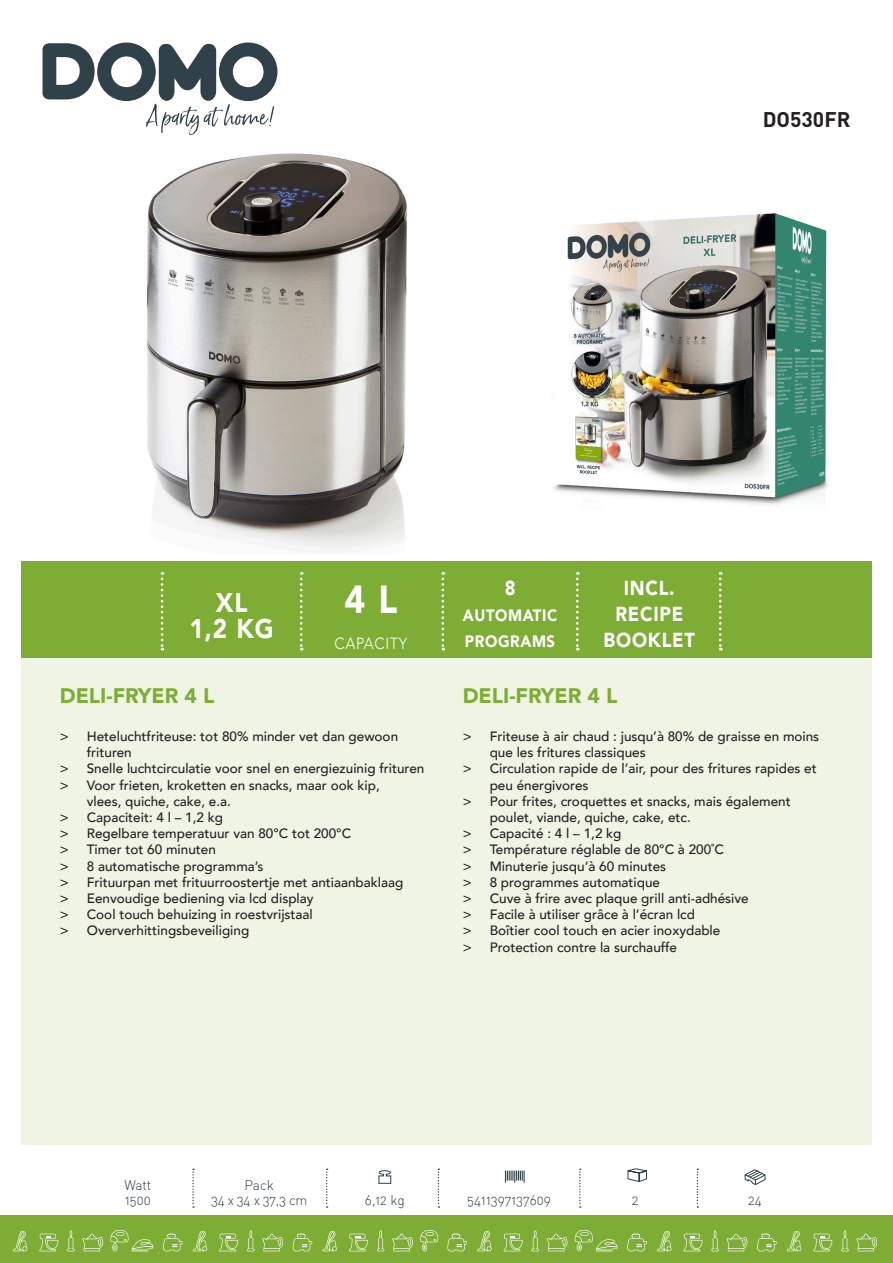
<style>
.page{position:relative;width:893px;height:1263px;background:#fff}
.page>*{position:absolute;margin:0;border:0;box-sizing:border-box;transform-origin:0 0}
.Product_leeg{font:900 39.15px "Avenir";color:#fff;scale:.9 1}
.Product_leeg-2{font:900 27px "Avenir";color:#fff;scale:.9 1}
.Titel{font:900 21px "Avenir";color:#7dad34}
.Modelnummer{font:700 21px "DIN";color:#231f20}
.Product_leeg-3{font:900 20.25px "Avenir";letter-spacing:.04em;color:#fff;scale:.9 1}
.Product_leeg-4{font:900 16.5px "Avenir";letter-spacing:.04em;color:#fff;scale:.9 1}
.Product_leeg-5{font:300 16.2px "Avenir";letter-spacing:.04em;color:#fff;scale:.9 1}
.t1{font:13.65px "DIN Light Alternate";color:#31414a}
.t2{font:500 13.5px/16.2px "Avenir";color:#231f20}
</style>
<div class="page">
<div style="left:21px;top:658px;width:851px;height:486px;background:#eff4e5"></div>
<svg style="left:43px;top:43px;width:234px;height:92px"></svg>
<div style="left:0;top:1215px;width:893px;height:48px;background:#7dad34"></div>
<svg style="left:505px;top:1170px;width:20px;height:12px"></svg>
<svg style="left:378px;top:1170px;width:14px;height:14px"></svg>
<svg style="left:627px;top:1168px;width:20px;height:14px"></svg>
<svg style="left:744px;top:1169px;width:22px;height:16px"></svg>
<svg style="left:192px;top:1168px;width:2px;height:40px"></svg>
<svg style="left:326px;top:1168px;width:2px;height:40px"></svg>
<svg style="left:438px;top:1168px;width:1px;height:40px"></svg>
<svg style="left:579px;top:1168px;width:2px;height:40px"></svg>
<svg style="left:697px;top:1168px;width:1px;height:40px"></svg>
<svg style="left:13px;top:1231px;width:14px;height:20px"></svg>
<svg style="left:67px;top:1230px;width:8px;height:21px"></svg>
<svg style="left:82px;top:1233px;width:21px;height:18px"></svg>
<svg style="left:39px;top:1234px;width:19px;height:17px"></svg>
<svg style="left:110px;top:1230px;width:43px;height:21px"></svg>
<svg style="left:193px;top:1231px;width:14px;height:20px"></svg>
<svg style="left:163px;top:1233px;width:19px;height:18px"></svg>
<svg style="left:247px;top:1230px;width:8px;height:21px"></svg>
<svg style="left:262px;top:1233px;width:21px;height:18px"></svg>
<svg style="left:219px;top:1234px;width:19px;height:17px"></svg>
<svg style="left:323px;top:1231px;width:14px;height:20px"></svg>
<svg style="left:293px;top:1233px;width:19px;height:18px"></svg>
<svg style="left:377px;top:1230px;width:7px;height:21px"></svg>
<svg style="left:420px;top:1230px;width:19px;height:21px"></svg>
<svg style="left:392px;top:1233px;width:21px;height:18px"></svg>
<svg style="left:349px;top:1234px;width:19px;height:17px"></svg>
<svg style="left:477px;top:1231px;width:15px;height:20px"></svg>
<svg style="left:447px;top:1233px;width:20px;height:18px"></svg>
<svg style="left:531px;top:1230px;width:8px;height:21px"></svg>
<svg style="left:547px;top:1233px;width:20px;height:18px"></svg>
<svg style="left:504px;top:1234px;width:18px;height:17px"></svg>
<svg style="left:574px;top:1230px;width:44px;height:21px"></svg>
<svg style="left:657px;top:1231px;width:14px;height:20px"></svg>
<svg style="left:627px;top:1233px;width:20px;height:18px"></svg>
<svg style="left:711px;top:1230px;width:8px;height:21px"></svg>
<svg style="left:727px;top:1233px;width:20px;height:18px"></svg>
<svg style="left:684px;top:1234px;width:18px;height:17px"></svg>
<svg style="left:787px;top:1231px;width:14px;height:20px"></svg>
<svg style="left:757px;top:1233px;width:19px;height:18px"></svg>
<svg style="left:841px;top:1230px;width:8px;height:21px"></svg>
<svg style="left:856px;top:1233px;width:21px;height:18px"></svg>
<svg style="left:813px;top:1234px;width:19px;height:17px"></svg>
<div style="left:21px;top:561px;width:851px;height:97px;background:#7dad34"></div>
<svg style="left:300px;top:572px;width:3px;height:78px"></svg>
<svg style="left:441px;top:572px;width:3px;height:78px"></svg>
<svg style="left:576px;top:572px;width:3px;height:78px"></svg>
<svg style="left:719px;top:572px;width:3px;height:78px"></svg>
<svg style="left:161px;top:572px;width:2px;height:78px"></svg>
<img style="left:146px;top:153px;width:261px;height:396px">
<img style="left:553px;top:213px;width:276px;height:292px">
<p class="Modelnummer" style="left:763px;top:106px;width:89px">DO530FR</p>
<p class="Product_leeg-2" style="left:216px;top:579px;width:37px">XL</p>
<p class="Product_leeg-2" style="left:189px;top:605px;width:95px">1,2 KG</p>
<p class="Product_leeg" style="left:344px;top:565px;width:60px">4 L</p>
<p class="Product_leeg-5" style="left:335px;top:634px;width:82px">CAPACITY</p>
<p class="Titel" style="left:60px;top:678px;width:156px">DELI-FRYER 4 L</p>
<p class="t2" style="left:87px;top:727px;width:313px;text-indent:-27px">&gt; Heteluchtfriteuse: tot 80% minder vet dan gewoon frituren</p>
<p class="t2" style="left:60px;top:760px;width:366px">&gt; Snelle luchtcirculatie voor snel en energiezuinig frituren</p>
<p class="t2" style="left:87px;top:776px;width:294px;text-indent:-27px">&gt; Voor frieten, kroketten en snacks, maar ook kip, vlees, quiche, cake, e.a.</p>
<p class="t2" style="left:60px;top:808px;width:165px">&gt; Capaciteit: 4 l – 1,2 kg</p>
<p class="t2" style="left:60px;top:825px;width:293px">&gt; Regelbare temperatuur van 80°C tot 200°C</p>
<p class="t2" style="left:60px;top:841px;width:158px">&gt; Timer tot 60 minuten</p>
<p class="t2" style="left:60px;top:857px;width:205px">&gt; 8 automatische programma’s</p>
<p class="t2" style="left:60px;top:873px;width:345px">&gt; Frituurpan met frituurroostertje met antiaanbaklaag</p>
<p class="t2" style="left:60px;top:889px;width:255px">&gt; Eenvoudige bediening via lcd display</p>
<p class="t2" style="left:60px;top:906px;width:255px">&gt; Cool touch behuizing in roestvrijstaal</p>
<p class="t2" style="left:60px;top:922px;width:191px">&gt; Oververhittingsbeveiliging</p>
<p class="Product_leeg-3" style="left:505px;top:571px;width:13px">8</p>
<p class="Product_leeg-4" style="left:463px;top:601px;width:106px">AUTOMATIC</p>
<p class="Product_leeg-4" style="left:465px;top:627px;width:102px">PROGRAMS</p>
<p class="Product_leeg-3" style="left:624px;top:571px;width:58px">INCL.</p>
<p class="Product_leeg-3" style="left:615px;top:597px;width:77px">RECIPE</p>
<p class="Product_leeg-3" style="left:604px;top:623px;width:103px">BOOKLET</p>
<p class="Titel" style="left:463px;top:678px;width:156px">DELI-FRYER 4 L</p>
<p class="t2" style="left:490px;top:727px;width:331px;text-indent:-27px">&gt; Friteuse à air chaud : jusqu’à 80% de graisse en moins que les fritures classiques</p>
<p class="t2" style="left:490px;top:760px;width:329px;text-indent:-27px">&gt; Circulation rapide de l’air, pour des fritures rapides et peu énergivores</p>
<p class="t2" style="left:490px;top:792px;width:303px;text-indent:-27px">&gt; Pour frites, croquettes et snacks, mais également poulet, viande, quiche, cake, etc.</p>
<p class="t2" style="left:463px;top:825px;width:160px">&gt; Capacité : 4 l – 1,2 kg</p>
<p class="t2" style="left:463px;top:841px;width:263px">&gt; Température réglable de 80°C à 200˚C</p>
<p class="t2" style="left:463px;top:857px;width:205px">&gt; Minuterie jusqu’à 60 minutes</p>
<p class="t2" style="left:463px;top:873px;width:199px">&gt; 8 programmes automatique</p>
<p class="t2" style="left:463px;top:889px;width:288px">&gt; Cuve à frire avec plaque grill anti-adhésive</p>
<p class="t2" style="left:463px;top:906px;width:234px">&gt; Facile à utiliser grâce à l’écran lcd</p>
<p class="t2" style="left:463px;top:922px;width:259px">&gt; Boîtier cool touch en acier inoxydable</p>
<p class="t2" style="left:463px;top:938px;width:216px">&gt; Protection contre la surchauffe</p>
<p class="t1" style="left:124px;top:1176px;width:28px">Watt</p>
<p class="t1" style="left:125px;top:1191px;width:27px">1500</p>
<p class="t1" style="left:365px;top:1192px;width:41px">6,12 kg</p>
<p class="t1" style="left:467px;top:1192px;width:85px">5411397137609</p>
<p class="t1" style="left:632px;top:1192px;width:8px">2</p>
<p class="t1" style="left:748px;top:1192px;width:15px">24</p>
<p class="t1" style="left:244px;top:1177px;width:31px">Pack</p>
<p class="t1" style="left:211px;top:1192px;width:98px">34 x 34 x 37,3 cm</p>
</div>
